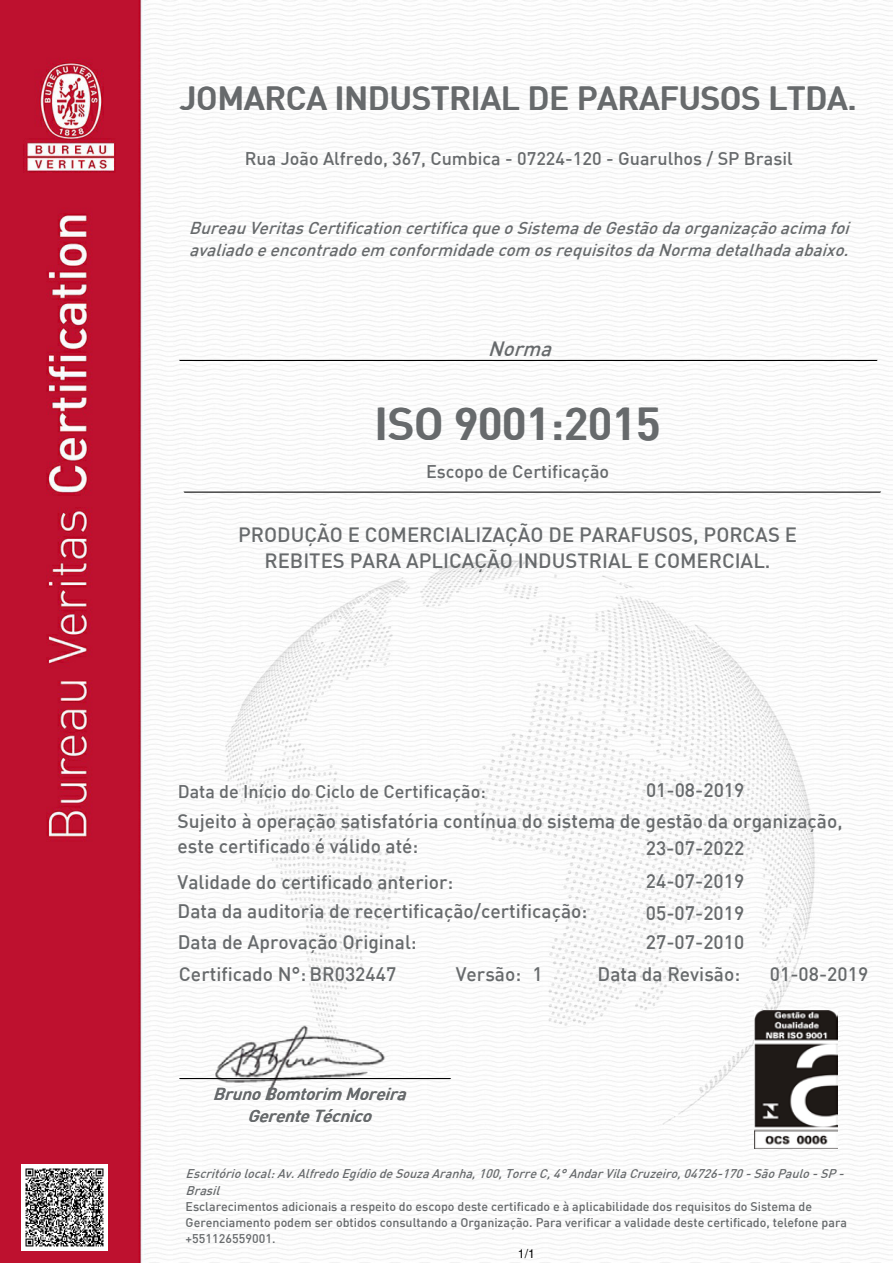
<style>
.page{position:relative;width:893px;height:1263px;background:#fff}
.page>*{position:absolute;margin:0;border:0;box-sizing:border-box;transform-origin:0 0}
.t1{font:500 45px "DIN";color:#676a6c}
.t2{font:500 32.7px "DIN";color:#676a6c}
.t3{font:500 20.25px/26.4px "DIN";color:#676a6c;text-align:center}
.t4{font:italic 500 20.25px "DIN";color:#676a6c}
.t5{font:500 19.2px/24.9px "DIN";color:#676a6c}
.t6{font:500 18px "DIN";color:#676a6c}
.t7{font:italic 500 16.95px/22px "DIN";color:#676a6c;text-align:center}
.t8{font:500 12.45px/16.2px "DIN";color:#676a6c}
.t9{font:italic 500 12.45px/16.2px "DIN";color:#676a6c}
.t10{font:12.45px "Nimbus San L";color:#000}
</style>
<div class="page">
<img style="left:0;top:0;width:892px;height:1263px">
<svg style="left:183px;top:492px;width:698px;height:1px"></svg>
<img style="left:200px;top:1017px;width:207px;height:90px">
<svg style="left:179px;top:1078px;width:272px;height:1px"></svg>
<img style="left:754px;top:1011px;width:83px;height:137px">
<svg style="left:179px;top:360px;width:698px;height:1px"></svg>
<img style="left:21px;top:1164px;width:87px;height:87px">
<h2 class="t2" style="left:179px;top:77px;width:678px">JOMARCA INDUSTRIAL DE PARAFUSOS LTDA.</h2>
<p class="t6" style="left:245px;top:147px;width:549px">Rua João Alfredo, 367, Cumbica - 07224-120 - Guarulhos / SP Brasil</p>
<p class="t7" style="left:189px;top:216px;width:667px;text-align:left">Bureau Veritas Certification certifica que o Sistema de Gestão da organização acima foi avaliado e encontrado em conformidade com os requisitos da Norma detalhada abaixo.</p>
<p class="t4" style="left:488px;top:335px;width:72px">Norma</p>
<h1 class="t1" style="left:374px;top:395px;width:287px">ISO 9001:2015</h1>
<p class="t6" style="left:426px;top:460px;width:185px">Escopo de Certificação</p>
<p class="t3" style="left:238px;top:521px;width:560px">PRODUÇÃO E COMERCIALIZAÇÃO DE PARAFUSOS, PORCAS E<br>REBITES PARA APLICAÇÃO INDUSTRIAL E COMERCIAL.</p>
<p class="t6" style="left:178px;top:780px;width:309px">Data de Início do Ciclo de Certificação:</p>
<p class="t5" style="left:646px;top:777px;width:100px">01-08-2019</p>
<p class="t5" style="left:177px;top:808px;width:666px">Sujeito à operação satisfatória contínua do sistema de gestão da organização, este certificado é válido até:</p>
<p class="t5" style="left:645px;top:835px;width:100px">23-07-2022</p>
<p class="t5" style="left:178px;top:869px;width:277px">Validade do certificado anterior:</p>
<p class="t5" style="left:645px;top:868px;width:100px">24-07-2019</p>
<p class="t5" style="left:178px;top:898px;width:411px">Data da auditoria de recertificação/certificação:</p>
<p class="t5" style="left:646px;top:900px;width:100px">05-07-2019</p>
<p class="t5" style="left:178px;top:928px;width:240px">Data de Aprovação Original:</p>
<p class="t5" style="left:646px;top:929px;width:100px">27-07-2010</p>
<p class="t5" style="left:179px;top:961px;width:219px">Certificado N°: BR032447</p>
<p class="t7" style="left:213px;top:1082px;width:200px">Bruno Bomtorim Moreira<br>Gerente Técnico</p>
<p class="t5" style="left:456px;top:961px;width:88px">Versão: 1</p>
<p class="t5" style="left:597px;top:961px;width:144px">Data da Revisão:</p>
<p class="t5" style="left:769px;top:961px;width:100px">01-08-2019</p>
<p class="t9" style="left:185px;top:1165px;width:664px">Escritório local: Av. Alfredo Egídio de Souza Aranha, 100, Torre C, 4° Andar Vila Cruzeiro, 04726-170 - São Paulo - SP -<br>Brasil</p>
<p class="t8" style="left:185px;top:1198px;width:663px">Esclarecimentos adicionais a respeito do escopo deste certificado e à aplicabilidade dos requisitos do Sistema de<br>Gerenciamento podem ser obtidos consultando a Organização. Para verificar a validade deste certificado, telefone para +551126559001.</p>
<p class="t10" style="left:518px;top:1247px;width:19px">1/1</p>
</div>
